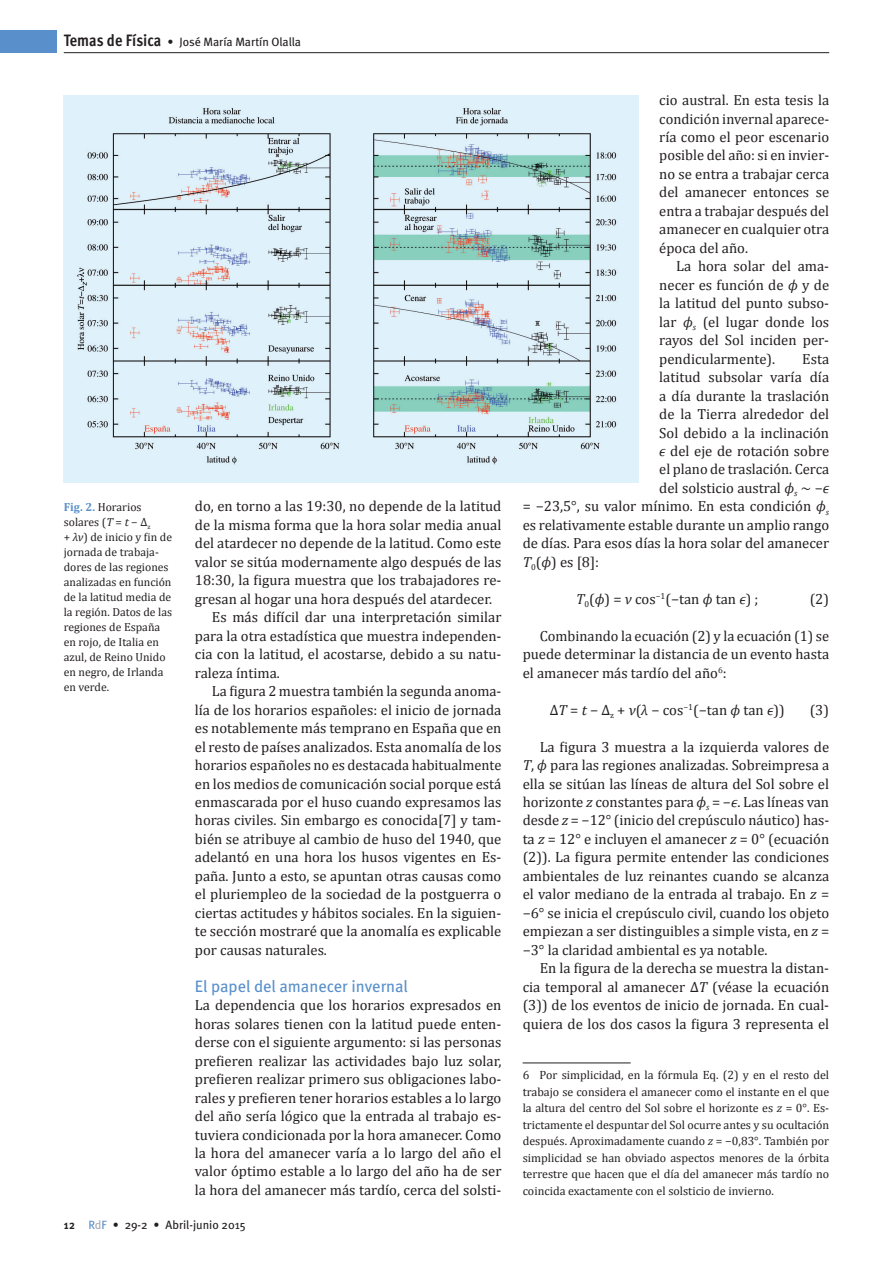
<style>
.page{position:relative;width:893px;height:1263px;background:#fff}
.page>*{position:absolute;margin:0;border:0;box-sizing:border-box;transform-origin:0 0}
.Epígrafe_1{font:16.5px "Meta";color:#5990cb}
.Cuerpo_de_texto{font:14.7px/18.5px "Cambria";color:#231f20;text-align:justify}
.Cuerpo_de_texto_inic{font:14.7px/18.5px "Cambria";color:#231f20;text-align:justify}
.Fórmula{font:14.7px "Cambria";color:#231f20}
.Notas{font:12px/16.5px "Cambria";color:#231f20;text-align:justify}
.t1{font:12px "Meta";color:#231f20}
.Pie{font:11.7px/15px "Cambria";color:#231f20}
.s1{font-family:"Meta Cond";font-weight:700;font-size:16.5px}
.s2{font-weight:700;color:#5990cb}
.s3{font-style:italic}
.s4{font-family:"Meta Cond";font-weight:700}
.s5{color:#5990cb}
.s6{color:#a8a9ad}
.s7{font-family:"Cambria Math"}
</style>
<div class="page">
<hr style="left:64px;top:52px;width:765px;height:1px;background:#231f20">
<div style="left:0;top:31px;width:57px;height:22px;background:#5990cb"></div>
<hr style="left:523px;top:1063px;width:108px;height:1px;background:#231f20">
<img style="left:64px;top:95px;width:574px;height:387px">
<p class="t1" style="left:64px;top:35px;width:239px"><span class="s1">Temas de Física</span> • José María Martín Olalla</p>
<p class="Pie" style="left:64px;top:500px;width:110px"><span class="s2">Fig. 2.</span> Horarios solares (<span class="s3">T</span> = <span class="s3">t</span> − Δ<sub>z<br></sub>+ <span class="s3">λν</span>) de inicio y fin de jornada de trabaja&shy;dores de las regiones analizadas en función de la latitud media de la región. Datos de las regiones de España en rojo, de Italia en azul, de Reino Unido en negro, de Irlanda en verde.</p>
<p class="Cuerpo_de_texto" style="left:195px;top:497px;width:308px">do, en torno a las 19:30, no depende de la latitud de la misma forma que la hora solar media anual del atardecer no depende de la latitud. Como este valor se sitúa modernamente algo después de las 18:30, la figura muestra que los trabajadores re&shy;gresan al hogar una hora después del atardecer.</p>
<p class="Cuerpo_de_texto" style="left:195px;top:608px;width:308px;text-indent:17px">Es más difícil dar una interpretación similar para la otra estadística que muestra independen&shy;cia con la latitud, el acostarse, debido a su natu&shy;raleza íntima.</p>
<p class="Cuerpo_de_texto" style="left:195px;top:682px;width:308px;text-indent:17px">La figura 2 muestra también la segunda anoma&shy;lía de los horarios españoles: el inicio de jornada es notablemente más temprano en España que en el resto de países analizados. Esta anomalía de los horarios españoles no es destacada habitualmente en los medios de comunicación social porque está enmascarada por el huso cuando expresamos las horas civiles. Sin embargo es conocida[7] y tam&shy;bién se atribuye al cambio de huso del 1940, que adelantó en una hora los husos vigentes en Es&shy;paña. Junto a esto, se apuntan otras causas como el pluriempleo de la sociedad de la postguerra o ciertas actitudes y hábitos sociales. En la siguien&shy;te sección mostraré que la anomalía es explicable por causas naturales.</p>
<p class="Epígrafe_1" style="left:195px;top:976px;width:215px">El papel del amanecer invernal</p>
<p class="Cuerpo_de_texto_inic" style="left:195px;top:996px;width:308px">La dependencia que los horarios expresados en horas solares tienen con la latitud puede enten&shy;derse con el siguiente argumento: si las personas prefieren realizar las actividades bajo luz solar, prefieren realizar primero sus obligaciones labo&shy;rales y prefieren tener horarios estables a lo largo del año sería lógico que la entrada al trabajo es&shy;tuviera condicionada por la hora amanecer. Como la hora del amanecer varía a lo largo del año el valor óptimo estable a lo largo del año ha de ser la hora del amanecer más tardío, cerca del solsti-</p>
<p class="t1" style="left:64px;top:1218px;width:183px"><span class="s4">12</span> <span class="s5">R</span><span class="s6">d</span><span class="s5">F</span> • 29-2 • Abril-junio 2015</p>
<p class="Cuerpo_de_texto_inic" style="left:659px;top:91px;width:171px">cio austral. En esta tesis la condición invernal aparece&shy;ría como el peor escenario posible del año: si en invier&shy;no se entra a trabajar cerca del amanecer entonces se entra a trabajar después del amanecer en cualquier otra época del año.</p>
<p class="Cuerpo_de_texto" style="left:659px;top:257px;width:171px;text-indent:17px">La hora solar del ama&shy;necer es función de <span class="s3">ϕ</span> y de la latitud del punto subso&shy;lar <span class="s3">ϕ</span><sub>s</sub> (el lugar donde los rayos del Sol inciden per&shy;pendicularmente).</p>
<p class="Cuerpo_de_texto" style="left:802px;top:349px;width:28px">Esta</p>
<p class="Cuerpo_de_texto" style="left:659px;top:368px;width:171px">latitud subsolar varía día</p>
<p class="Cuerpo_de_texto" style="left:659px;top:386px;width:171px">a día durante la traslación</p>
<p class="Cuerpo_de_texto" style="left:659px;top:405px;width:171px">de la Tierra alrededor del</p>
<p class="Cuerpo_de_texto" style="left:659px;top:423px;width:171px">Sol debido a la inclinación</p>
<p class="Cuerpo_de_texto" style="left:659px;top:442px;width:171px"><span class="s3">ϵ</span> del eje de rotación sobre</p>
<p class="Cuerpo_de_texto" style="left:659px;top:460px;width:171px">el plano de traslación. Cerca</p>
<p class="Cuerpo_de_texto" style="left:659px;top:479px;width:171px">del solsticio austral <span class="s3">ϕ</span><sub>s</sub> <span class="s7">∼</span> −<span class="s3">ϵ</span></p>
<p class="Cuerpo_de_texto" style="left:523px;top:497px;width:308px">= −23,5°, su valor mínimo. En esta condición <span class="s3">ϕ</span><sub>s</sub></p>
<p class="Cuerpo_de_texto" style="left:523px;top:516px;width:308px">es relativamente estable durante un amplio rango</p>
<p class="Cuerpo_de_texto" style="left:523px;top:534px;width:308px">de días. Para esos días la hora solar del amanecer</p>
<p class="Cuerpo_de_texto" style="left:523px;top:552px;width:78px"><span class="s3">T</span><sub>0</sub>(<span class="s3">ϕ</span>) es [8]:</p>
<p class="Fórmula" style="left:576px;top:590px;width:184px"><span class="s3">T</span><sub>0</sub>(<span class="s3">ϕ</span>) = <span class="s3">ν</span> cos<sup>−1</sup>(−tan <span class="s3">ϕ</span> tan <span class="s3">ϵ</span>) ;</p>
<p class="Fórmula" style="left:810px;top:590px;width:21px">(2)</p>
<p class="Cuerpo_de_texto" style="left:523px;top:626px;width:308px;text-indent:17px">Combinando la ecuación (2) y la ecuación (1) se puede determinar la distancia de un evento hasta el amanecer más tardío del año<sup>6</sup>:</p>
<p class="Fórmula" style="left:550px;top:701px;width:236px">Δ<span class="s3">T</span> = <span class="s3">t</span> − Δ<sub>z</sub> + <span class="s3">ν</span>(<span class="s3">λ</span> − cos<sup>−1</sup>(−tan <span class="s3">ϕ</span> tan <span class="s3">ϵ</span>))</p>
<p class="Fórmula" style="left:810px;top:701px;width:21px">(3)</p>
<p class="Cuerpo_de_texto" style="left:523px;top:737px;width:308px;text-indent:17px">La figura 3 muestra a la izquierda valores de <span class="s3">T</span>, <span class="s3">ϕ</span> para las regiones analizadas. Sobreimpresa a ella se sitúan las líneas de altura del Sol sobre el horizonte <span class="s3">z</span> constantes para <span class="s3">ϕ</span><sub>s</sub> = −<span class="s3">ϵ</span>. Las líneas van desde <span class="s3">z</span> = −12° (inicio del crepúsculo náutico) has&shy;ta <span class="s3">z</span> = 12° e incluyen el amanecer <span class="s3">z</span> = 0° (ecuación (2)). La figura permite entender las condiciones ambientales de luz reinantes cuando se alcanza el valor mediano de la entrada al trabajo. En <span class="s3">z</span> = −6° se inicia el crepúsculo civil, cuando los objeto empiezan a ser distinguibles a simple vista, en <span class="s3">z</span> = −3° la claridad ambiental es ya notable.</p>
<p class="Cuerpo_de_texto" style="left:523px;top:959px;width:308px;text-indent:17px">En la figura de la derecha se muestra la distan&shy;cia temporal al amanecer Δ<span class="s3">T</span> (véase la ecuación (3)) de los eventos de inicio de jornada. En cual&shy;quiera de los dos casos la figura 3 representa el</p>
<p class="Notas" style="left:523px;top:1067px;width:308px">6 Por simplicidad, en la fórmula Eq. (2) y en el resto del trabajo se considera el amanecer como el instante en el que la altura del centro del Sol sobre el horizonte es <span class="s3">z</span> = 0°. Es&shy;trictamente el despuntar del Sol ocurre antes y su ocultación después. Aproximadamente cuando <span class="s3">z</span> = −0,83°. También por simplicidad se han obviado aspectos menores de la órbita terrestre que hacen que el día del amanecer más tardío no coincida exactamente con el solsticio de invierno.</p>
</div>
